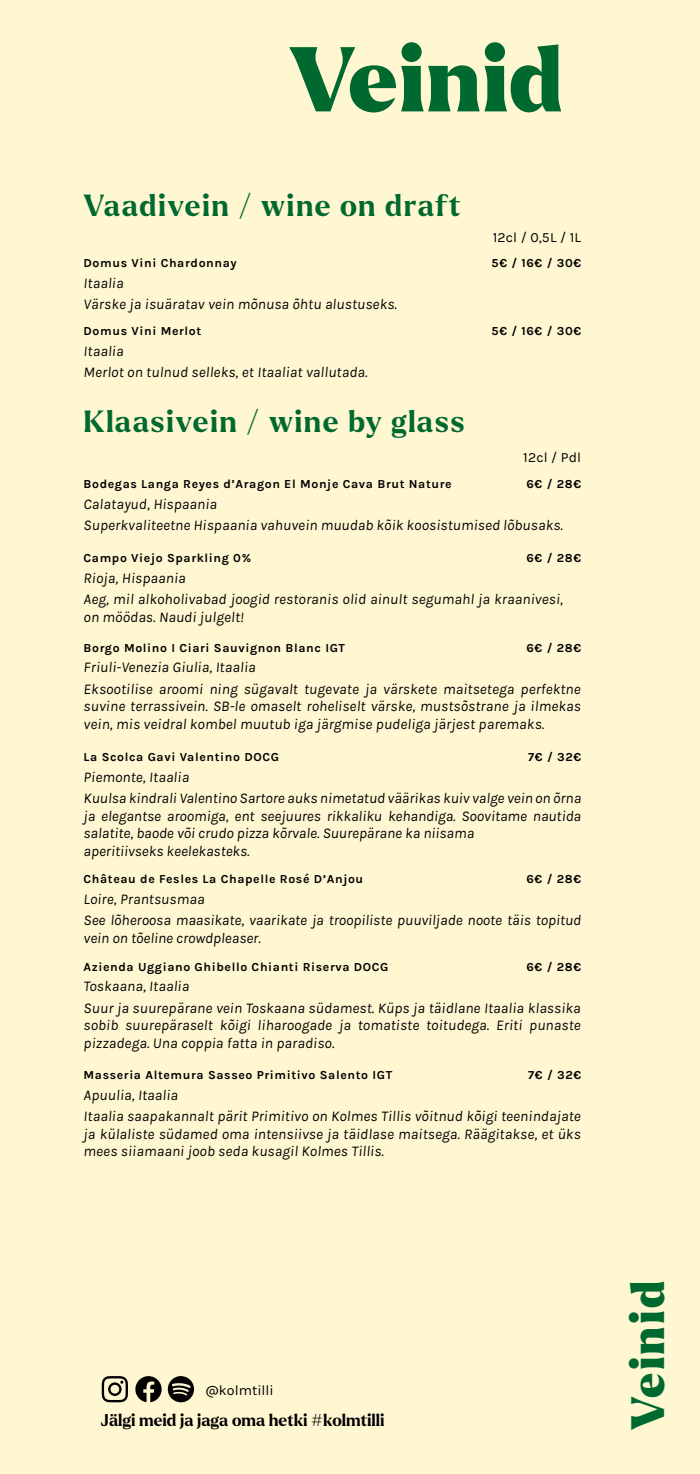
<style>
.page{position:relative;width:700px;height:1474px;background:#fff}
.page>*{position:absolute;margin:0;border:0;box-sizing:border-box;transform-origin:0 0}
.t1{font:900 89.25px "Larken";letter-spacing:.01em;color:#00692f}
.t2{font:900 45.5px "Larken";letter-spacing:.05em;color:#00692f}
.t3{font:700 29.75px "Larken";letter-spacing:.05em;color:#00692f}
.t4{font:700 16.62px "Larken";color:#000}
.t5{font:italic 200 14.88px/17.5px "Karla";letter-spacing:.01em;color:#000}
.t6{font:14.17px "Karla";color:#000}
.t7{font:14px "Karla";letter-spacing:.01em;color:#000}
.t8{font:700 12.25px "Karla";letter-spacing:.05em;color:#000}
</style>
<div class="page">
<div style="left:0;top:0;width:699px;height:1473px;background:#fff7d2"></div>
<svg style="left:102px;top:1376px;width:26px;height:26px"></svg>
<svg style="left:135px;top:1376px;width:27px;height:26px"></svg>
<svg style="left:168px;top:1376px;width:26px;height:26px"></svg>
<h1 class="t1" style="left:289px;top:22px;width:275px">Veinid</h1>
<h3 class="t3" style="left:84px;top:186px;width:378px">Vaadivein / wine on draft</h3>
<p class="t8" style="left:83px;top:256px;width:155px">Domus Vini Chardonnay</p>
<p class="t5" style="left:84px;top:274px;width:41px">Itaalia</p>
<p class="t5" style="left:84px;top:295px;width:315px">Värske ja isuäratav vein mõnusa õhtu alustuseks.</p>
<p class="t8" style="left:83px;top:324px;width:119px">Domus Vini Merlot</p>
<p class="t5" style="left:84px;top:342px;width:41px">Itaalia</p>
<p class="t5" style="left:84px;top:363px;width:285px">Merlot on tulnud selleks, et Itaaliat vallutada.</p>
<h3 class="t3" style="left:84px;top:402px;width:382px">Klaasivein / wine by glass</h3>
<p class="t8" style="left:83px;top:477px;width:369px">Bodegas Langa Reyes d’Aragon El Monje Cava Brut Nature</p>
<p class="t5" style="left:84px;top:495px;width:135px">Calatayud, Hispaania</p>
<p class="t7" style="left:492px;top:229px;width:90px">12cl / 0,5L / 1L</p>
<p class="t8" style="left:491px;top:256px;width:91px">5€ / 16€ / 30€</p>
<p class="t8" style="left:491px;top:324px;width:91px">5€ / 16€ / 30€</p>
<p class="t7" style="left:523px;top:449px;width:59px">12cl / Pdl</p>
<p class="t8" style="left:526px;top:477px;width:56px">6€ / 28€</p>
<p class="t5" style="left:84px;top:516px;width:481px">Superkvaliteetne Hispaania vahuvein muudab kõik koosistumised lõbusaks.</p>
<p class="t8" style="left:83px;top:551px;width:169px">Campo Viejo Sparkling 0%</p>
<p class="t5" style="left:84px;top:569px;width:103px">Rioja, Hispaania</p>
<p class="t8" style="left:526px;top:551px;width:56px">6€ / 28€</p>
<p class="t5" style="left:84px;top:590px;width:481px">Aeg, mil alkoholivabad joogid restoranis olid ainult segumahl ja kraanivesi, on möödas. Naudi julgelt!</p>
<p class="t8" style="left:83px;top:640px;width:263px">Borgo Molino I Ciari Sauvignon Blanc IGT</p>
<p class="t5" style="left:84px;top:658px;width:173px">Friuli-Venezia Giulia, Itaalia</p>
<p class="t8" style="left:526px;top:640px;width:56px">6€ / 28€</p>
<p class="t5" style="left:84px;top:680px;width:498px;text-align:justify">Eksootilise aroomi ning sügavalt tugevate ja värskete maitsetega perfektne suvine terrassivein. SB-le omaselt roheliselt värske, mustsõstrane ja ilmekas vein, mis veidral kombel muutub iga järgmise pudeliga järjest paremaks.</p>
<p class="t8" style="left:83px;top:750px;width:197px">La Scolca Gavi Valentino DOCG</p>
<p class="t5" style="left:84px;top:768px;width:107px">Piemonte, Itaalia</p>
<p class="t8" style="left:528px;top:750px;width:54px">7€ / 32€</p>
<p class="t5" style="left:84px;top:789px;width:499px">Kuulsa kindrali Valentino Sartore auks nimetatud väärikas kuiv valge vein on õrna ja elegantse aroomiga, ent seejuures rikkaliku kehandiga. Soovitame nautida salatite, baode või crudo pizza kõrvale. Suurepärane ka niisama<br>aperitiivseks keelekasteks.</p>
<p class="t8" style="left:83px;top:872px;width:281px">Château de Fesles La Chapelle Rosé D’Anjou</p>
<p class="t5" style="left:84px;top:890px;width:122px">Loire, Prantsusmaa</p>
<p class="t8" style="left:526px;top:872px;width:56px">6€ / 28€</p>
<p class="t5" style="left:84px;top:911px;width:499px">See lõheroosa maasikate, vaarikate ja troopiliste puuviljade noote täis topitud vein on tõeline crowdpleaser.</p>
<p class="t8" style="left:83px;top:959px;width:306px">Azienda Uggiano Ghibello Chianti Riserva DOCG</p>
<p class="t5" style="left:84px;top:977px;width:107px">Toskaana, Itaalia</p>
<p class="t8" style="left:526px;top:959px;width:56px">6€ / 28€</p>
<p class="t5" style="left:84px;top:999px;width:498px;text-align:justify">Suur ja suurepärane vein Toskaana südamest. Küps ja täidlane Itaalia klassika sobib suurepäraselt kõigi liharoogade ja tomatiste toitudega. Eriti punaste pizzadega. Una coppia fatta in paradiso.</p>
<p class="t8" style="left:83px;top:1067px;width:310px">Masseria Altemura Sasseo Primitivo Salento IGT</p>
<p class="t5" style="left:84px;top:1086px;width:96px">Apuulia, Itaalia</p>
<p class="t8" style="left:528px;top:1067px;width:54px">7€ / 32€</p>
<p class="t5" style="left:84px;top:1107px;width:498px;text-align:justify">Itaalia saapakannalt pärit Primitivo on Kolmes Tillis võitnud kõigi teenindajate ja külaliste südamed oma intensiivse ja täidlase maitsega. Räägitakse, et üks mees siiamaani joob seda kusagil Kolmes Tillis.</p>
<p class="t6" style="left:205px;top:1381px;width:70px">@kolmtilli</p>
<p class="t4" style="left:101px;top:1409px;width:285px">Jälgi meid ja jaga oma hetki #kolmtilli</p>
<h2 class="t2" style="left:618px;top:1429px;width:150px;rotate:-90deg">Veinid</h2>
</div>
